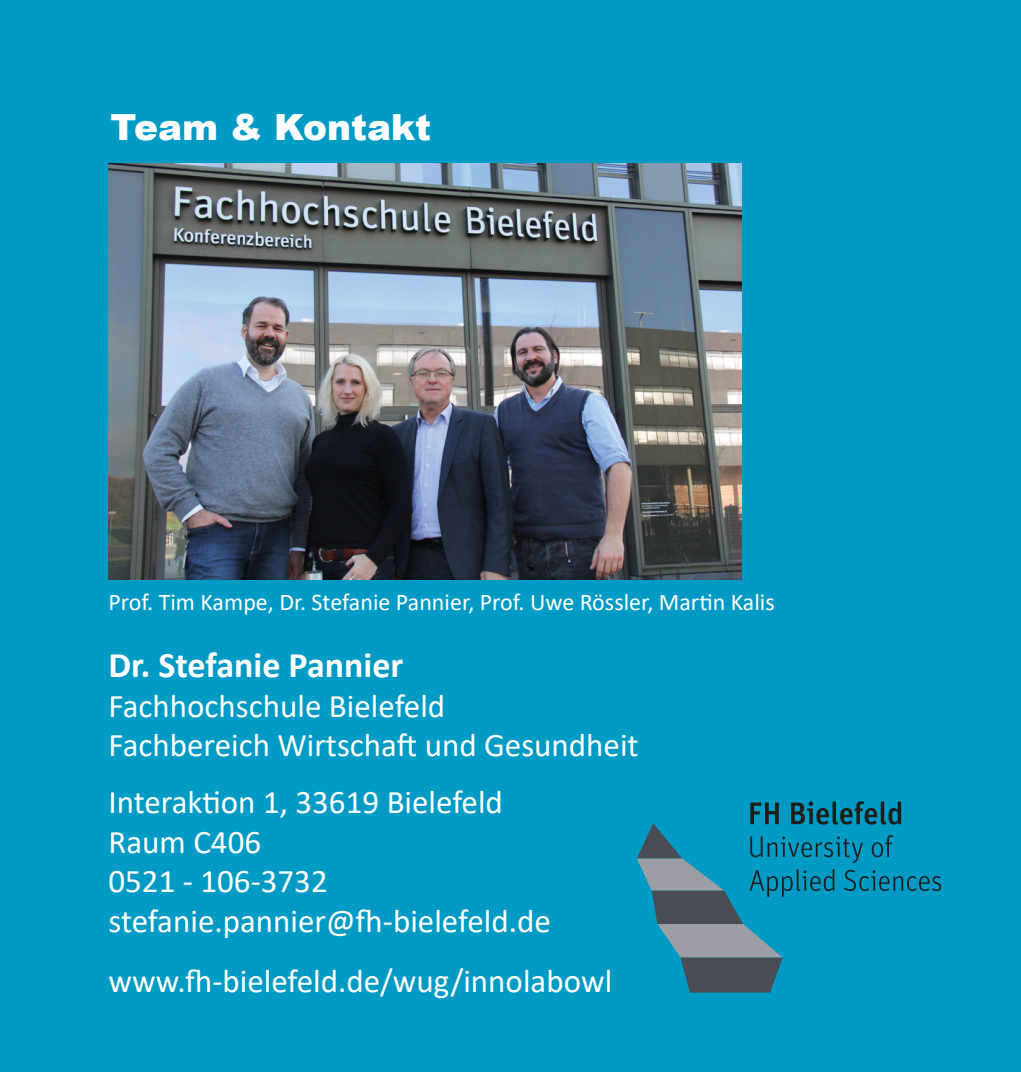
<style>
.page{position:relative;width:1021px;height:1072px;background:#fff}
.page>*{position:absolute;margin:0;border:0;box-sizing:border-box;transform-origin:0 0}
.UE2{font:700 36px "Calibri";color:#fff}
.UE2-2{font:900 36px "Arial";color:#fff}
.UE2-3{font:33px/39.6px "Calibri";color:#fff}
.Body{font:24px "Calibri";color:#fff}
</style>
<div class="page">
<div style="left:0;top:0;width:1020px;height:1071px;background:#009bc5"></div>
<img style="left:108px;top:164px;width:633px;height:416px">
<svg style="left:637px;top:801px;width:303px;height:191px"></svg>
<p class="UE2-2" style="left:110px;top:101px;width:322px">Team &amp; Kontakt</p>
<p class="Body" style="left:108px;top:585px;width:667px">Prof. Tim Kampe, Dr. Stefanie Pannier, Prof. Uwe Rössler, Martin Kalis</p>
<p class="UE2" style="left:108px;top:639px;width:296px">Dr. Stefanie Pannier</p>
<p class="UE2-3" style="left:108px;top:685px;width:531px">Fachhochschule Bielefeld<br>Fachbereich Wirtschaft und Gesundheit</p>
<p class="UE2-3" style="left:108px;top:781px;width:444px">Interaktion 1, 33619 Bielefeld<br>Raum C406<br>0521 - 106-3732 stefanie.pannier@fh-bielefeld.de</p>
<p class="UE2-3" style="left:108px;top:960px;width:505px">www.fh-bielefeld.de/wug/innolabowl</p>
</div>
